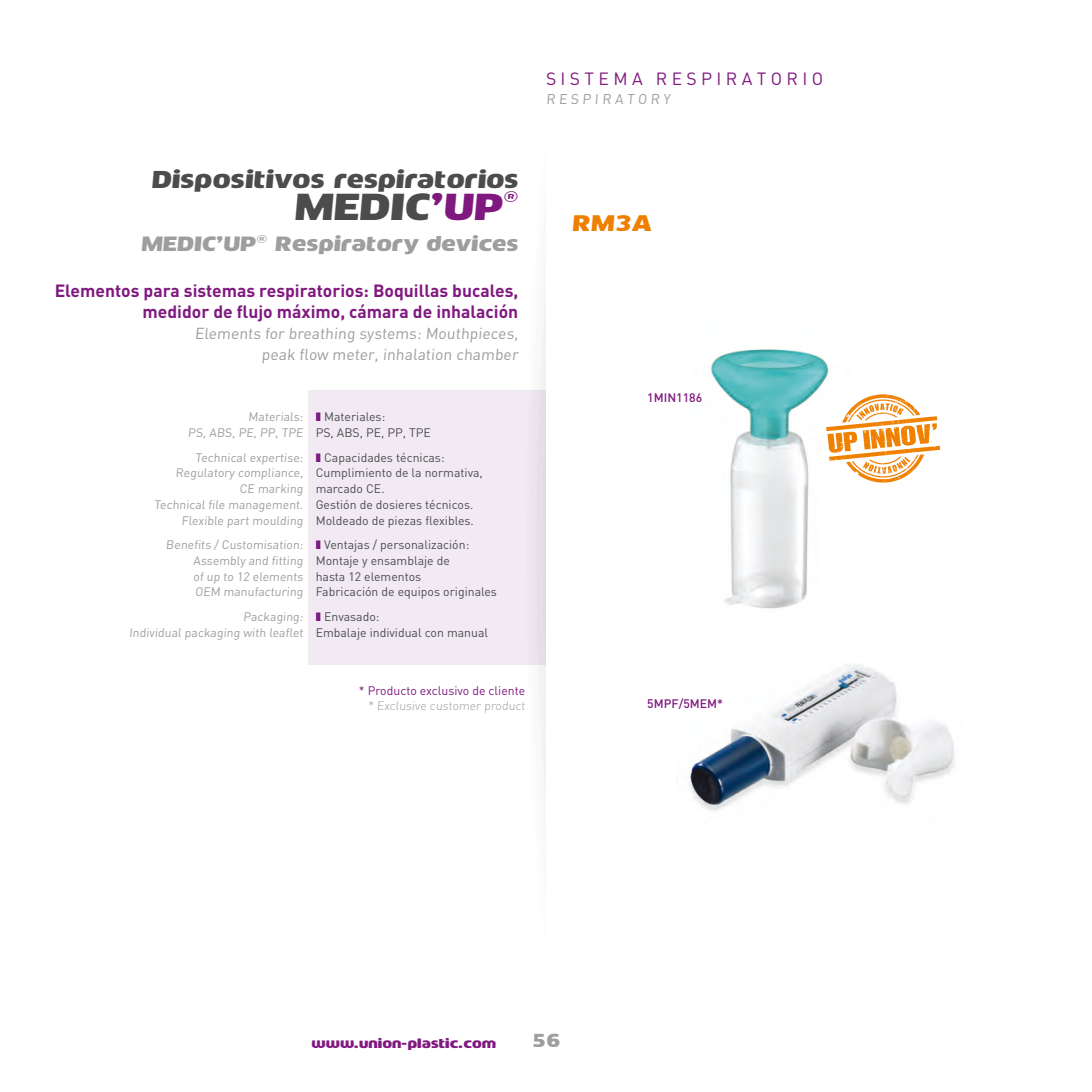
<style>
.page{position:relative;width:1092px;height:1092px;background:#fff}
.page>*{position:absolute;margin:0;border:0;box-sizing:border-box;transform-origin:0 0}
.t1{font:35px "Mob";color:#4c4c4e}
.t2{font:35px "Mob";color:#80197f}
.t3{font:22.75px "Mob";color:#4c4c4e}
.t4{font:21px "Mob";color:#ee7f00}
.t5{font:19.25px "Mob";color:#9d9ea0}
.t6{font:700 17.5px/21px "DIN";color:#80197f;text-align:right}
.t7{font:17.5px "DIN";color:#80197f}
.t8{font:17.5px "Mob";color:#9d9ea0}
.t9{font:15.75px/21px "DIN";color:#9d9ea0;text-align:right}
.t10{font:14px "DIN";color:#9d9ea0}
.t11{font:12.25px/15.8px "DIN";color:#4c4c4e}
.t12{font:12.25px/15.8px "DIN";color:#9d9ea0;text-align:right}
.t13{font:12.25px "DIN";color:#80197f}
.t14{font:300 12.25px "DIN";color:#9d9ea0}
.t15{font:12.25px "Mob";color:#80197f}
.t16{font:500 12.25px "DIN";color:#80197f}
</style>
<div class="page">
<div style="left:309px;top:390px;width:237px;height:275px;background:#f1eaf3"></div>
<svg style="left:537px;top:294px;width:9px;height:504px"></svg>
<img style="left:710px;top:349px;width:119px;height:260px">
<img style="left:689px;top:664px;width:266px;height:147px">
<img style="left:820px;top:386px;width:121px;height:103px">
<h3 class="t7" style="left:546px;top:67px;width:278px">S I S T E M A R E S P I R A T O R I O</h3>
<p class="t10" style="left:546px;top:90px;width:127px">R E S P I R A T O R Y</p>
<h2 class="t3" style="left:151px;top:167px;width:370px">Dispositivos respiratorios</h2>
<h1 class="t1" style="left:294px;top:187px;width:64px">Medic</h1>
<h1 class="t2" style="left:429px;top:187px;width:93px">’UP<sup>®</sup></h1>
<h3 class="t5" style="left:141px;top:233px;width:380px">MEDIC’UP® Respiratory devices</h3>
<h3 class="t6" style="left:55px;top:279px;width:465px">Elementos para sistemas respiratorios: Boquillas bucales, medidor de flujo máximo, cámara de inhalación</h3>
<p class="t9" style="left:195px;top:322px;width:327px">Elements for breathing systems: Mouthpieces, peak flow meter, inhalation chamber</p>
<p class="t12" style="left:188px;top:408px;width:118px">Materials:<br>PS, ABS, PE, PP, TPE</p>
<p class="t12" style="left:154px;top:449px;width:152px">Technical expertise:<br>Regulatory compliance,<br>CE marking<br>Technical file management.<br>Flexible part moulding</p>
<p class="t12" style="left:193px;top:536px;width:113px;text-align:justify;text-indent:-27px">Benefits / Customisation:<br>Assembly and fitting of up to 12 elements OEM manufacturing</p>
<p class="t12" style="left:129px;top:608px;width:177px">Packaging:<br>Individual packaging with leaflet</p>
<p class="t11" style="left:315px;top:409px;width:117px;text-indent:8px">Materiales:<br>PS, ABS, PE, PP, TPE</p>
<p class="t11" style="left:315px;top:449px;width:168px;text-indent:8px">Capacidades técnicas:<br>Cumplimiento de la normativa, marcado CE.<br>Gestión de dosieres técnicos.<br>Moldeado de piezas flexibles.</p>
<p class="t11" style="left:315px;top:536px;width:183px;text-indent:8px">Ventajas / personalización:<br>Montaje y ensamblaje de<br>hasta 12 elementos<br>Fabricación de equipos originales</p>
<p class="t11" style="left:315px;top:608px;width:174px;text-indent:8px">Envasado:<br>Embalaje individual con manual</p>
<p class="t13" style="left:359px;top:682px;width:168px">* Producto exclusivo de cliente</p>
<p class="t14" style="left:368px;top:698px;width:160px">* Exclusive customer product</p>
<h3 class="t4" style="left:572px;top:211px;width:84px">RM3A</h3>
<p class="t16" style="left:647px;top:390px;width:57px">1MIN1186</p>
<p class="t16" style="left:647px;top:695px;width:77px">5MPF/5MEM*</p>
<p class="t15" style="left:311px;top:1035px;width:186px">www.union-plastic.com</p>
<h3 class="t8" style="left:531px;top:1030px;width:31px">56</h3>
</div>
